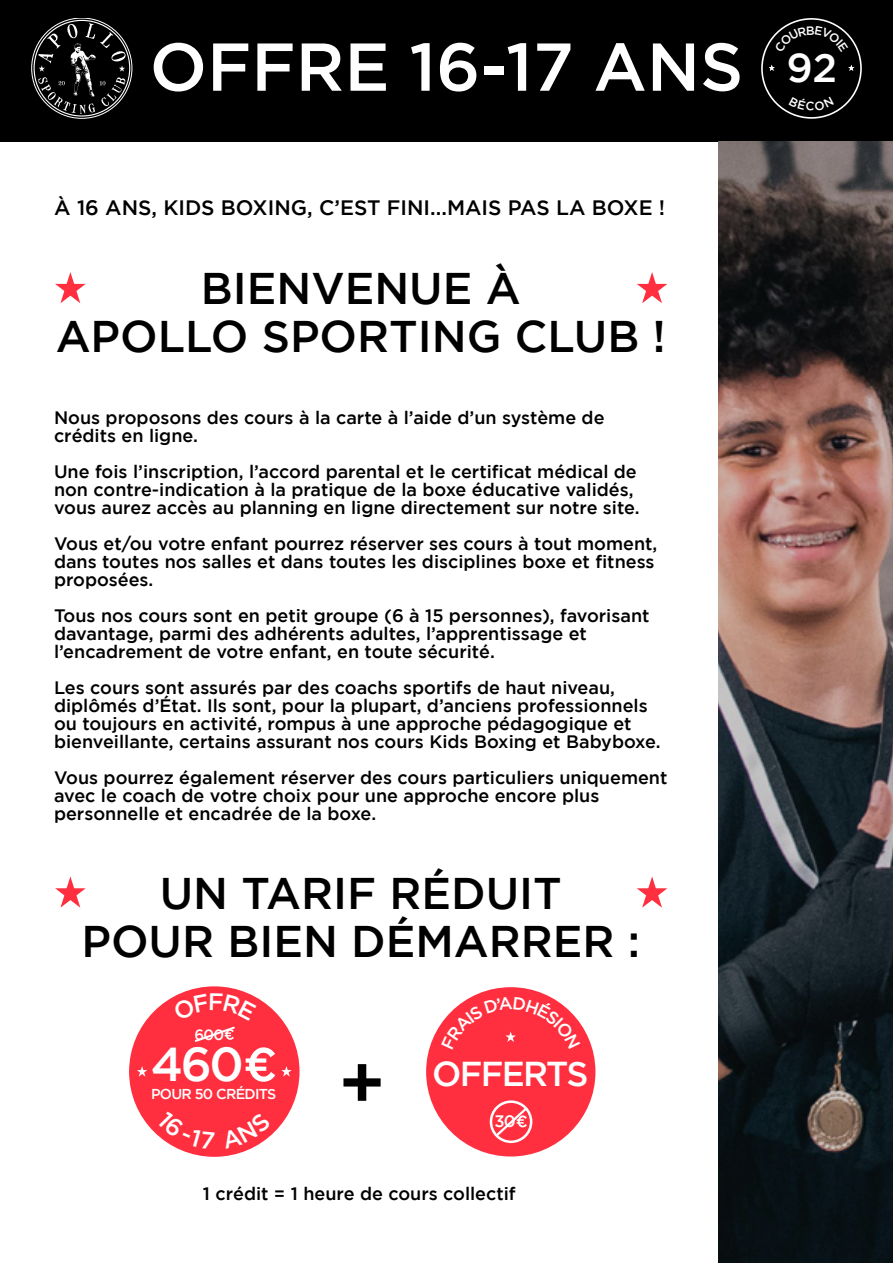
<style>
.page{position:relative;width:893px;height:1263px;background:#fff}
.page>*{position:absolute;margin:0;border:0;box-sizing:border-box;transform-origin:0 0}
.t1{font:500 74.55px "Gotham";color:#000}
.t2{font:500 67.5px "Gotham";color:#fff}
.t3{font:500 47.55px "Gotham";color:#fff}
.t4{font:500 44.25px/48px "Gotham";color:#000;text-align:center}
.t5{font:500 40.05px "Gotham";color:#fff}
.t6{font:500 34.5px "Gotham";letter-spacing:-.05em;color:#fff}
.t7{font:500 20.85px "Gotham";color:#000}
.t8{font:500 18px/18px "Gotham";color:#000101}
.t9{font:500 18px "Gotham";color:#000}
.t10{font:500 16.5px "Gotham";color:#fff}
.t11{font:500 14.85px "Gotham";color:#fff}
.t12{font:500 14.4px "Gotham";letter-spacing:-.05em;color:#fff}
</style>
<div class="page">
<svg style="left:55px;top:272px;width:31px;height:31px"></svg>
<svg style="left:637px;top:272px;width:30px;height:31px"></svg>
<div style="left:129px;top:986px;width:170px;height:171px;background:#ff2f3f;border-radius:50%"></div>
<svg style="left:137px;top:1066px;width:10px;height:10px"></svg>
<svg style="left:281px;top:1066px;width:11px;height:10px"></svg>
<div style="left:426px;top:987px;width:169px;height:169px;background:#ff2f3f;border-radius:50%"></div>
<svg style="left:490px;top:1100px;width:42px;height:43px"></svg>
<svg style="left:55px;top:876px;width:31px;height:32px"></svg>
<svg style="left:637px;top:876px;width:30px;height:32px"></svg>
<div style="left:0;top:0;width:893px;height:142px;background:#000"></div>
<img style="left:719px;top:142px;width:174px;height:1121px">
<svg style="left:38px;top:23px;width:88px;height:91px"></svg>
<svg style="left:173px;top:994px;width:102px;height:88px"></svg>
<svg style="left:157px;top:1135px;width:22px;height:14px"></svg>
<svg style="left:252px;top:1135px;width:19px;height:13px"></svg>
<svg style="left:441px;top:997px;width:139px;height:45px"></svg>
<svg style="left:761px;top:18px;width:101px;height:101px"></svg>
<h2 class="t2" style="left:150px;top:28px;width:595px">OFFRE 16-17 ANS</h2>
<p class="t7" style="left:54px;top:196px;width:612px">À 16 ANS, KIDS BOXING, C’EST FINI...MAIS PAS LA BOXE !</p>
<h3 class="t4" style="left:56px;top:264px;width:612px">BIENVENUE À<br>APOLLO SPORTING CLUB !</h3>
<p class="t8" style="left:54px;top:408px;width:552px">Nous proposons des cours à la carte à l’aide d’un système de crédits en ligne.</p>
<p class="t8" style="left:54px;top:462px;width:587px">Une fois l’inscription, l’accord parental et le certificat médical de non contre-indication à la pratique de la boxe éducative validés, vous aurez accès au planning en ligne directement sur notre site.</p>
<p class="t8" style="left:54px;top:534px;width:605px">Vous et/ou votre enfant pourrez réserver ses cours à tout moment, dans toutes nos salles et dans toutes les disciplines boxe et fitness proposées.</p>
<p class="t8" style="left:54px;top:606px;width:597px">Tous nos cours sont en petit groupe (6 à 15 personnes), favorisant davantage, parmi des adhérents adultes, l’apprentissage et l’encadrement de votre enfant, en toute sécurité.</p>
<p class="t8" style="left:54px;top:678px;width:608px">Les cours sont assurés par des coachs sportifs de haut niveau, diplômés d’État. Ils sont, pour la plupart, d’anciens professionnels ou toujours en activité, rompus à une approche pédagogique et bienveillante, certains assurant nos cours Kids Boxing et Babyboxe.</p>
<p class="t8" style="left:54px;top:768px;width:615px">Vous pourrez également réserver des cours particuliers uniquement avec le coach de votre choix pour une approche encore plus personnelle et encadrée de la boxe.</p>
<h3 class="t4" style="left:81px;top:868px;width:560px">UN TARIF RÉDUIT<br>POUR BIEN DÉMARRER :</h3>
<p class="t11" style="left:195px;top:1026px;width:31px">600</p>
<h3 class="t3" style="left:151px;top:1037px;width:95px">460</h3>
<p class="t12" style="left:151px;top:1085px;width:127px">POUR 50 CRÉDITS</p>
<h1 class="t1" style="left:338px;top:1040px;width:49px">+</h1>
<h3 class="t6" style="left:432px;top:1054px;width:158px">OFFERTS</h3>
<p class="t10" style="left:495px;top:1112px;width:23px">30</p>
<p class="t9" style="left:203px;top:1183px;width:314px">1 crédit = 1 heure de cours collectif</p>
<h3 class="t5" style="left:786px;top:45px;width:52px">92</h3>
</div>
